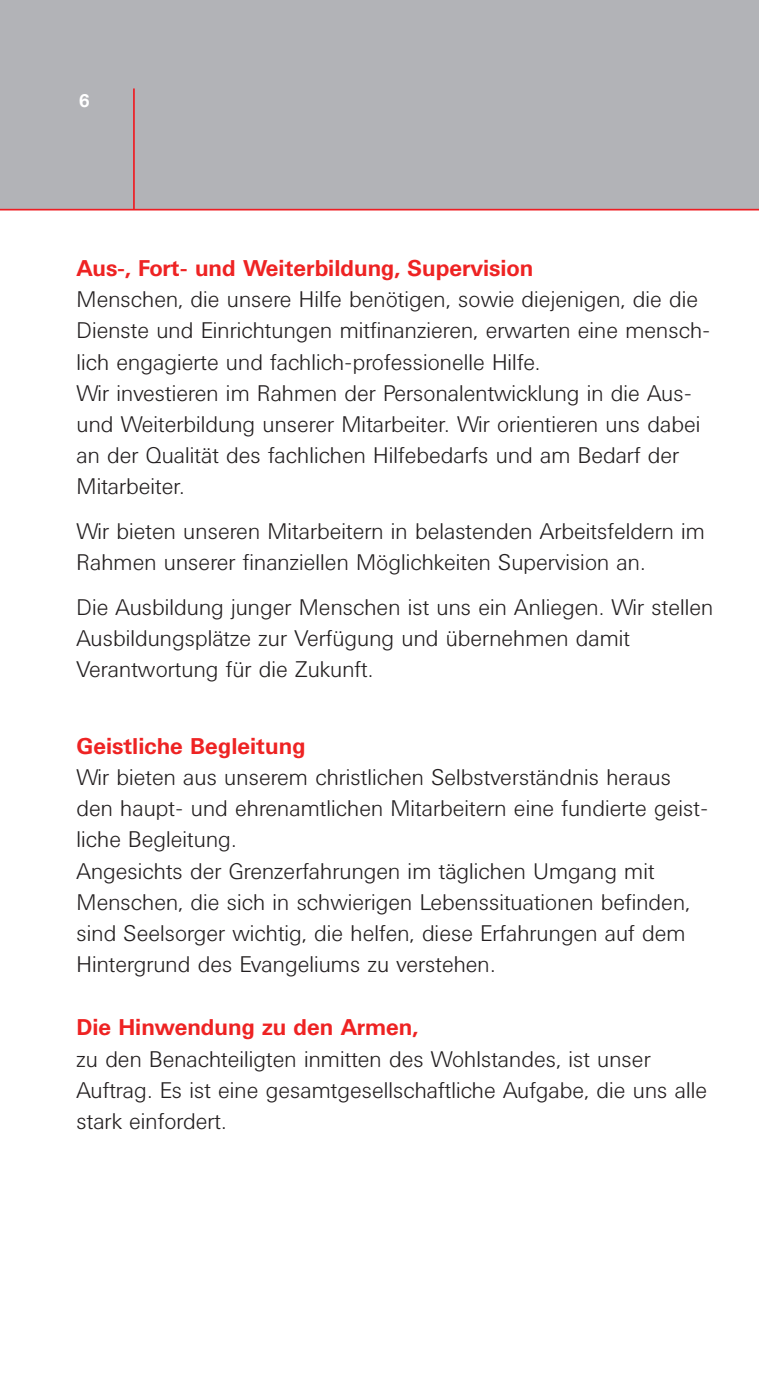
<style>
.page{position:relative;width:759px;height:1397px;background:#fff}
.page>*{position:absolute;margin:0;border:0;box-sizing:border-box;transform-origin:0 0}
.t1{font:300 22.5px/31.3px "Univers BQ";color:#231f20}
.t2{font:700 22.5px "Univers BQ";color:#ee2323}
.t3{font:700 18px "Univers BQ";color:#fff}
</style>
<div class="page">
<div style="left:0;top:0;width:759px;height:210px;background:#b2b3b7"></div>
<hr style="left:133px;top:88px;width:2px;height:122px;background:#ee1d23">
<hr style="left:0;top:209px;width:759px;height:1px;background:#ee1d23">
<p class="t3" style="left:79px;top:91px;width:13px">6</p>
<p class="t2" style="left:77px;top:256px;width:458px">Aus-, Fort- und Weiterbildung, Supervision</p>
<p class="t1" style="left:77px;top:283px;width:636px">Menschen, die unsere Hilfe benötigen, sowie diejenigen, die die Dienste und Einrichtungen mitfinanzieren, erwarten eine mensch&shy;lich engagierte und fachlich-professionelle Hilfe.<br>Wir investieren im Rahmen der Personalentwicklung in die Aus&shy;und Weiterbildung unserer Mitarbeiter. Wir orientieren uns dabei an der Qualität des fachlichen Hilfebedarfs und am Bedarf der Mitarbeiter.</p>
<p class="t1" style="left:77px;top:515px;width:630px">Wir bieten unseren Mitarbeitern in belastenden Arbeitsfeldern im<br>Rahmen unserer finanziellen Möglichkeiten Supervision an.</p>
<p class="t1" style="left:77px;top:591px;width:638px">Die Ausbildung junger Menschen ist uns ein Anliegen. Wir stellen<br>Ausbildungsplätze zur Verfügung und übernehmen damit<br>Verantwortung für die Zukunft.</p>
<p class="t2" style="left:77px;top:733px;width:230px">Geistliche Begleitung</p>
<p class="t1" style="left:77px;top:761px;width:633px">Wir bieten aus unserem christlichen Selbstverständnis heraus den haupt- und ehrenamtlichen Mitarbeitern eine fundierte geist&shy;liche Begleitung.<br>Angesichts der Grenzerfahrungen im täglichen Umgang mit Menschen, die sich in schwierigen Lebenssituationen befinden, sind Seelsorger wichtig, die helfen, diese Erfahrungen auf dem Hintergrund des Evangeliums zu verstehen.</p>
<p class="t2" style="left:77px;top:1015px;width:343px">Die Hinwendung zu den Armen,</p>
<p class="t1" style="left:77px;top:1043px;width:632px">zu den Benachteiligten inmitten des Wohlstandes, ist unser<br>Auftrag. Es ist eine gesamtgesellschaftliche Aufgabe, die uns alle stark einfordert.</p>
</div>
